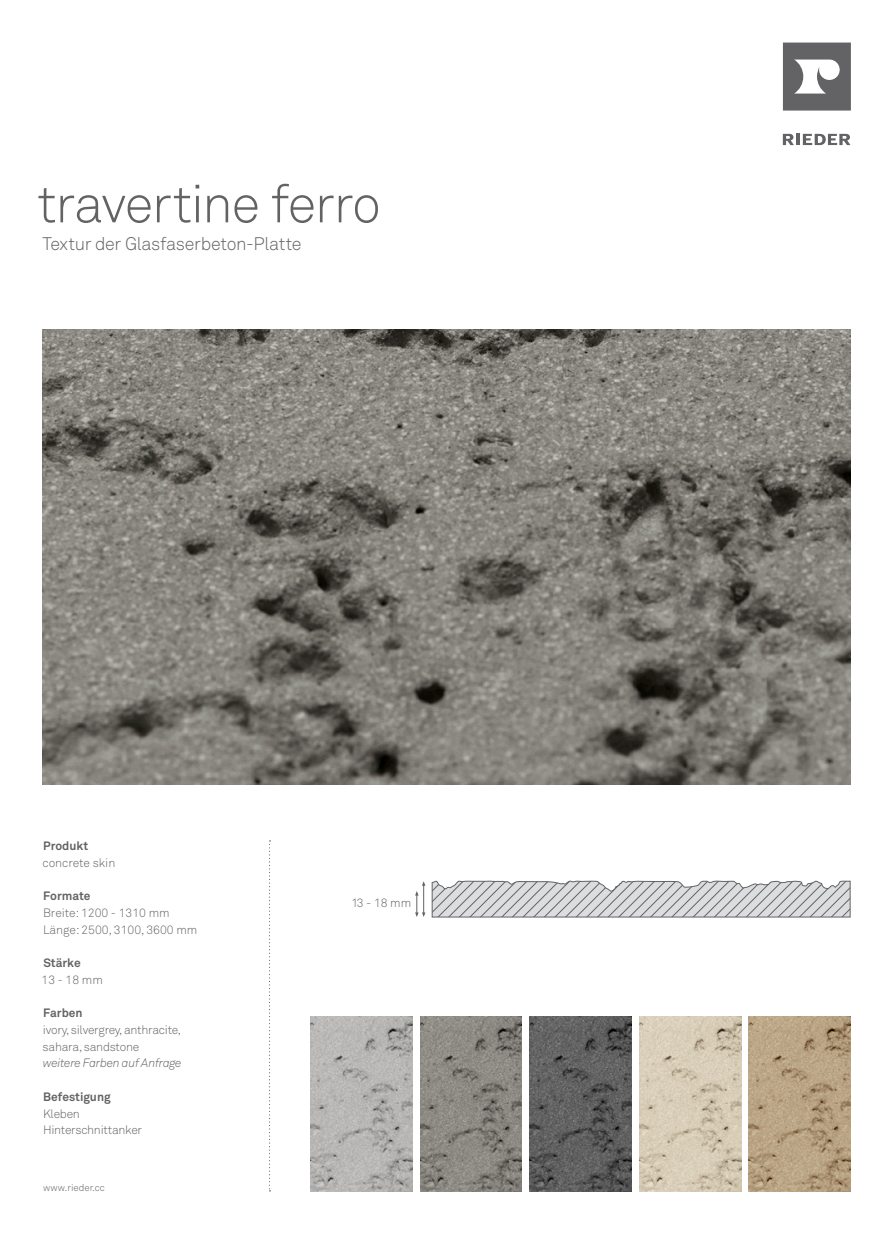
<style>
.page{position:relative;width:893px;height:1234px;background:#fff}
.page>*{position:absolute;margin:0;border:0;box-sizing:border-box;transform-origin:0 0}
.t1{font:300 52.95px "Akkurat Pro";letter-spacing:-.03em;color:#636366}
.t2{font:300 18px "Akkurat Pro";letter-spacing:-.02em;color:#636366}
.t3{font:300 12px/16.8px "Akkurat Pro";letter-spacing:-.02em;color:#636366}
.t4{font:300 12px/16.8px "Akkurat Pro";color:#636366}
.t5{font:700 12px "Akkurat Pro";color:#636366}
.t6{font:italic 300 12px "Akkurat Pro";letter-spacing:-.02em;color:#636366}
.t7{font:300 9.75px "Akkurat Pro";color:#636366}
</style>
<div class="page">
<svg style="left:783px;top:43px;width:68px;height:67px"></svg>
<svg style="left:783px;top:134px;width:67px;height:11px"></svg>
<svg style="left:269px;top:840px;width:2px;height:351px"></svg>
<svg style="left:431px;top:880px;width:420px;height:37px;background:#cacbcd"></svg>
<svg style="left:415px;top:881px;width:10px;height:35px"></svg>
<img style="left:43px;top:330px;width:807px;height:453px">
<img style="left:310px;top:1016px;width:102px;height:175px">
<img style="left:639px;top:1016px;width:102px;height:175px">
<img style="left:749px;top:1016px;width:102px;height:175px">
<img style="left:530px;top:1016px;width:101px;height:175px">
<img style="left:420px;top:1016px;width:102px;height:175px">
<h1 class="t1" style="left:37px;top:172px;width:345px">travertine ferro</h1>
<h2 class="t2" style="left:43px;top:233px;width:260px">Textur der Glasfaserbeton-Platte</h2>
<p class="t5" style="left:43px;top:838px;width:46px">Produkt</p>
<p class="t4" style="left:43px;top:853px;width:74px">concrete skin</p>
<p class="t5" style="left:43px;top:888px;width:49px">Formate</p>
<p class="t4" style="left:43px;top:904px;width:156px">Breite: 1200 - 1310 mm<br>Länge: 2500, 3100, 3600 mm</p>
<p class="t5" style="left:43px;top:955px;width:39px">Stärke</p>
<p class="t3" style="left:42px;top:970px;width:63px">13 - 18 mm</p>
<p class="t5" style="left:43px;top:1005px;width:41px">Farben</p>
<p class="t3" style="left:43px;top:1021px;width:140px">ivory, silvergrey, anthracite, sahara, sandstone</p>
<p class="t6" style="left:43px;top:1055px;width:140px">weitere Farben auf Anfrage</p>
<p class="t5" style="left:43px;top:1089px;width:69px">Befestigung</p>
<p class="t3" style="left:43px;top:1104px;width:101px">Kleben<br>Hinterschnittanker</p>
<p class="t7" style="left:43px;top:1181px;width:63px">www.rieder.cc</p>
<p class="t3" style="left:351px;top:894px;width:61px">13 - 18 mm</p>
</div>
